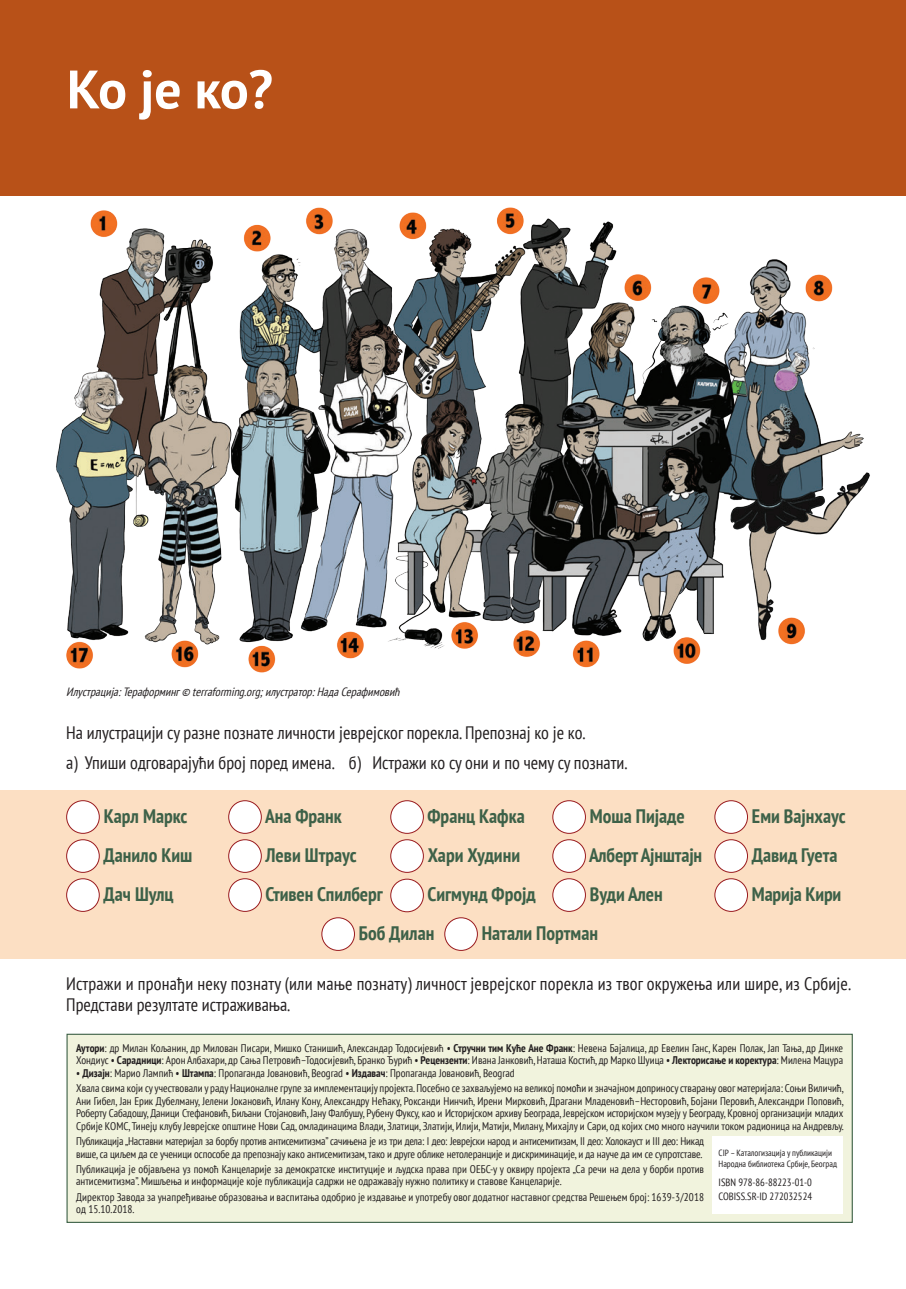
<style>
.page{position:relative;width:906px;height:1289px;background:#fff}
.page>*{position:absolute;margin:0;border:0;box-sizing:border-box;transform-origin:0 0}
.t1{font:700 54px "PT Sans";color:#fff}
.t2{font:700 condensed 19.5px "PT Sans";color:#3d6148}
.t3{font:condensed 18px/30.2px "PT Sans";color:#231f20}
.t4{font:italic condensed 12px "PT Sans";color:#231f20}
.t5{font:condensed 11.1px/12.5px "PT Sans";color:#231f20}
.t6{font:condensed 11.1px/12.5px "PT Sans";letter-spacing:-.02em;color:#231f20}
.t7{font:condensed 10.5px/14.1px "PT Sans";color:#231f20}
.t8{font:condensed 9px/10.8px "PT Sans";color:#231f20}
.s1{font-weight:700}
</style>
<div class="page">
<div style="left:0;top:789px;width:906px;height:169px;background:#fcdfc3"></div>
<div style="left:67px;top:800px;width:32px;height:33px;background:#fff;border-radius:50%"></div>
<div style="left:66px;top:800px;width:34px;height:33px;border:1px solid #991a1e;border-radius:50%"></div>
<div style="left:229px;top:800px;width:32px;height:33px;background:#fff;border-radius:50%"></div>
<div style="left:228px;top:800px;width:34px;height:33px;border:1px solid #991a1e;border-radius:50%"></div>
<div style="left:391px;top:800px;width:32px;height:33px;background:#fff;border-radius:50%"></div>
<div style="left:390px;top:800px;width:34px;height:33px;border:1px solid #991a1e;border-radius:50%"></div>
<div style="left:553px;top:800px;width:32px;height:33px;background:#fff;border-radius:50%"></div>
<div style="left:552px;top:800px;width:34px;height:33px;border:1px solid #991a1e;border-radius:50%"></div>
<div style="left:715px;top:800px;width:32px;height:33px;background:#fff;border-radius:50%"></div>
<div style="left:714px;top:800px;width:34px;height:33px;border:1px solid #991a1e;border-radius:50%"></div>
<div style="left:67px;top:839px;width:32px;height:33px;background:#fff;border-radius:50%"></div>
<div style="left:66px;top:839px;width:34px;height:33px;border:1px solid #991a1e;border-radius:50%"></div>
<div style="left:229px;top:839px;width:32px;height:33px;background:#fff;border-radius:50%"></div>
<div style="left:228px;top:839px;width:34px;height:33px;border:1px solid #991a1e;border-radius:50%"></div>
<div style="left:391px;top:839px;width:32px;height:33px;background:#fff;border-radius:50%"></div>
<div style="left:390px;top:839px;width:34px;height:33px;border:1px solid #991a1e;border-radius:50%"></div>
<div style="left:553px;top:839px;width:32px;height:33px;background:#fff;border-radius:50%"></div>
<div style="left:552px;top:839px;width:34px;height:33px;border:1px solid #991a1e;border-radius:50%"></div>
<div style="left:715px;top:839px;width:32px;height:33px;background:#fff;border-radius:50%"></div>
<div style="left:714px;top:839px;width:34px;height:33px;border:1px solid #991a1e;border-radius:50%"></div>
<div style="left:67px;top:878px;width:32px;height:33px;background:#fff;border-radius:50%"></div>
<div style="left:66px;top:878px;width:34px;height:33px;border:1px solid #991a1e;border-radius:50%"></div>
<div style="left:229px;top:878px;width:32px;height:33px;background:#fff;border-radius:50%"></div>
<div style="left:228px;top:878px;width:34px;height:33px;border:1px solid #991a1e;border-radius:50%"></div>
<div style="left:391px;top:879px;width:32px;height:32px;background:#fff;border-radius:50%"></div>
<div style="left:390px;top:878px;width:34px;height:34px;border:1px solid #991a1e;border-radius:50%"></div>
<div style="left:553px;top:878px;width:32px;height:33px;background:#fff;border-radius:50%"></div>
<div style="left:552px;top:878px;width:34px;height:33px;border:1px solid #991a1e;border-radius:50%"></div>
<div style="left:715px;top:878px;width:32px;height:33px;background:#fff;border-radius:50%"></div>
<div style="left:714px;top:878px;width:34px;height:33px;border:1px solid #991a1e;border-radius:50%"></div>
<div style="left:322px;top:917px;width:32px;height:33px;background:#fff;border-radius:50%"></div>
<div style="left:321px;top:917px;width:34px;height:33px;border:1px solid #991a1e;border-radius:50%"></div>
<div style="left:445px;top:917px;width:32px;height:33px;background:#fff;border-radius:50%"></div>
<div style="left:444px;top:917px;width:34px;height:33px;border:1px solid #991a1e;border-radius:50%"></div>
<div style="left:67px;top:1034px;width:785px;height:188px;background:#f1f3dd"></div>
<div style="left:66px;top:1033px;width:787px;height:189px;border:1px solid #3d6148"></div>
<div style="left:0;top:0;width:906px;height:195px;background:#b85118"></div>
<img style="left:47px;top:195px;width:825px;height:478px">
<div style="left:712px;top:1135px;width:131px;height:78px;background:#fff"></div>
<h1 class="t1" style="left:67px;top:54px;width:208px">Ко је ко?</h1>
<p class="t4" style="left:66px;top:683px;width:338px">Илустрација:Тераформинг© terraforming.org;илустратор:НадаСерафимовић</p>
<h3 class="t3" style="left:66px;top:717px;width:563px">На илустрацији су разне познате личности јеврејског порекла. Препознај ко је ко.<br>а) Упиши одговарајући број поред имена. б) Истражи ко су они и по чему су познати.</h3>
<h2 class="t2" style="left:104px;top:803px;width:85px">Карл Маркс</h2>
<h2 class="t2" style="left:265px;top:803px;width:78px">Ана Франк</h2>
<h2 class="t2" style="left:427px;top:803px;width:99px">Франц Кафка</h2>
<h2 class="t2" style="left:590px;top:803px;width:96px">Моша Пијаде</h2>
<h2 class="t2" style="left:752px;top:803px;width:95px">Еми Вајнхаус</h2>
<h2 class="t2" style="left:104px;top:842px;width:90px">Данило Киш</h2>
<h2 class="t2" style="left:265px;top:842px;width:93px">Леви Штраус</h2>
<h2 class="t2" style="left:428px;top:842px;width:94px">Хари Худини</h2>
<h2 class="t2" style="left:589px;top:842px;width:114px">Алберт Ајнштајн</h2>
<h2 class="t2" style="left:752px;top:842px;width:87px">Давид Гуета</h2>
<h2 class="t2" style="left:104px;top:881px;width:72px">Дач Шулц</h2>
<h2 class="t2" style="left:265px;top:881px;width:119px">Стивен Спилберг</h2>
<h2 class="t2" style="left:427px;top:881px;width:110px">Сигмунд Фројд</h2>
<h2 class="t2" style="left:590px;top:881px;width:75px">Вуди Ален</h2>
<h2 class="t2" style="left:752px;top:881px;width:91px">Марија Кири</h2>
<h2 class="t2" style="left:359px;top:920px;width:77px">Боб Дилан</h2>
<h2 class="t2" style="left:482px;top:920px;width:118px">Натали Портман</h2>
<h3 class="t3" style="left:66px;top:972px;width:786px;line-height:21.6px">Истражи и пронађи неку познату (или мање познату) личност јеврејског порекла из твог окружења или шире, из Србије.<br>Представи резултате истраживања.</h3>
<p class="t5" style="left:76px;top:1041px;width:768px"><span class="s1">Аутори</span>: др Милан Кољанин, др Милован Писари, Мишко Станишић, Александар Тодосијевић • <span class="s1">Стручни тим Куће Ане Франк</span>: Невена Бајалица, др Евелин Ганс, Карен Полак, Јап Тања, др Динке<br>Хондиус • <span class="s1">Сарадници</span>: Арон Албахари, др Сања Петровић–Тодосијевић, Бранко Ђурић • <span class="s1">Рецензенти</span>: Ивана Јанковић, Наташа Костић, др Марко Шуица • <span class="s1">Лекторисање и коректура</span>: Милена Мацура</p>
<p class="t5" style="left:76px;top:1064px;width:769px;line-height:15.5px">• <span class="s1">Дизајн</span>: Марио Лампић • <span class="s1">Штампа</span>: Пропаганда Јовановић, Beograd • <span class="s1">Издавач</span>: Пропаганда Јовановић, Beograd<br>Хвала свима који су учествовали у раду Националне групе за имплементацију пројекта. Посебно се захваљујемо на великој помоћи и значајном доприносу стварању овог материјала: Соњи Виличић,</p>
<p class="t5" style="left:76px;top:1094px;width:769px;text-align:justify">Ани Гибел, Јан Ерик Дубелману, Јелени Јокановић, Илану Кону, Александру Нећаку, Роксанди Нинчић, Ирени Мирковић, Драгани Младеновић–Несторовић, Бојани Перовић, Александри Поповић, Роберту Сабадошу, Даници Стефановић, Биљани Стојановић, Јану Фалбушу, Рубену Фуксу, као и Историјском архиву Београда, Јеврејском историјском музеју у Београду, Кровној организацији младих Србије КОМС, Тинејџ клубу Јеврејске општине Нови Сад, омладинацима Влади, Златици, Златији, Илији, Матији, Милану, Михајлу и Сари, од којих смо много научили током радионица на Андревљу.</p>
<p class="t6" style="left:76px;top:1134px;width:629px">Публикација „Наставни материјал за борбу против антисемитизма” сачињена је из три дела: I део: Јеврејски народ и антисемитизам, II део: Холокауст и III део: Никад више, са циљем да се ученици оспособе да препознају како антисемитизам, тако и друге облике нетолеранције и дискриминације, и да науче да им се супротставе.</p>
<p class="t5" style="left:76px;top:1162px;width:629px">Публикација је објављена уз помоћ Канцеларије за демократске институције и људска права при ОЕБС-у у оквиру пројекта „Са речи на дела у борби против антисемитизма”. Мишљења и информације које публикација садржи не одражавају нужно политику и ставове Канцеларије.</p>
<p class="t5" style="left:76px;top:1190px;width:629px">Директор Завода за унапређивање образовања и васпитања одобрио је издавање и употребу овог додатног наставног средства Решењем број: 1639-3/2018 од 15.10.2018.</p>
<p class="t8" style="left:718px;top:1147px;width:120px">CIP – Каталогизација у публикацији<br>Народна библиотека Србије, Београд</p>
<p class="t7" style="left:718px;top:1174px;width:95px">ISBN 978-86-88223-01-0<br>COBISS.SR-ID 272032524</p>
</div>
